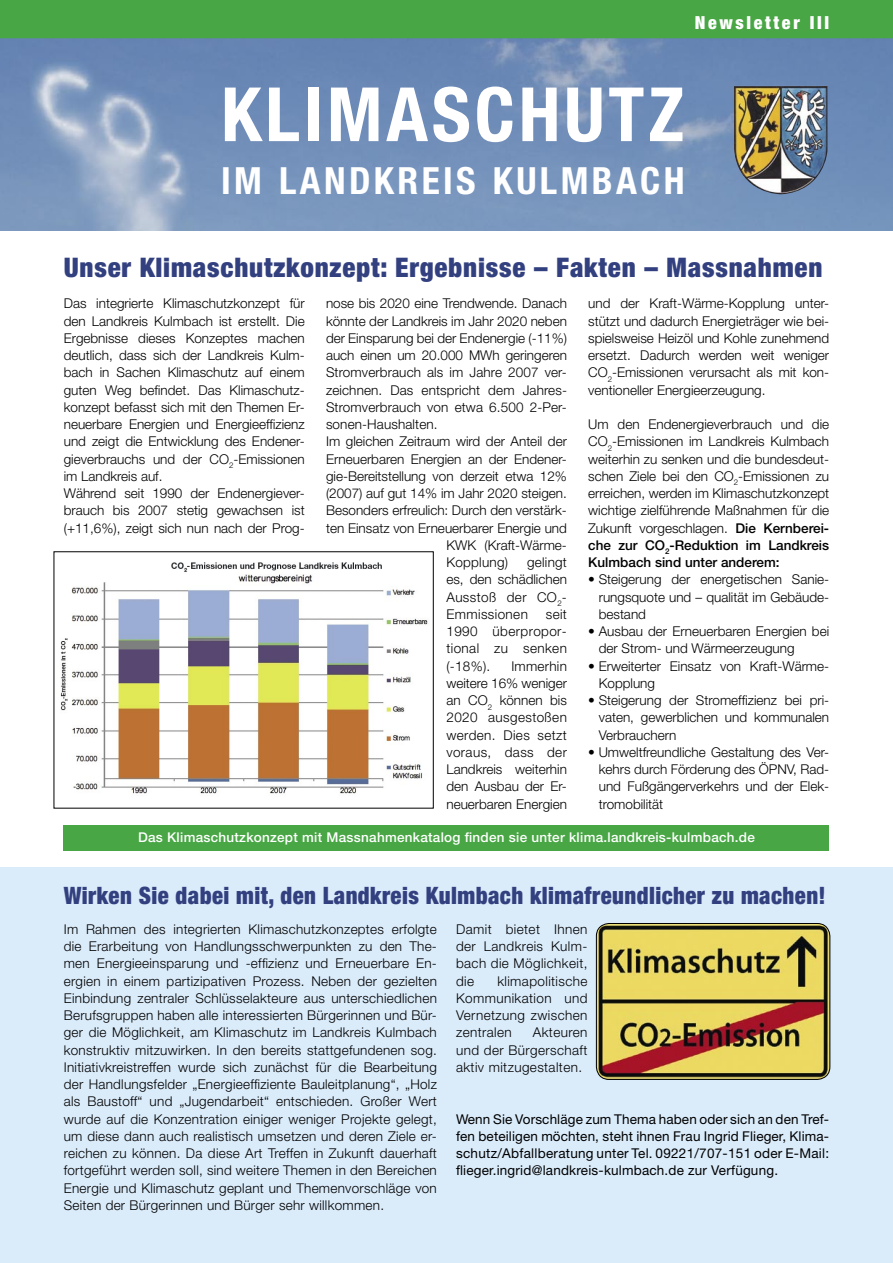
<style>
.page{position:relative;width:893px;height:1263px;background:#fff}
.page>*{position:absolute;margin:0;border:0;box-sizing:border-box;transform-origin:0 0}
.t1{font:700 condensed 75px "Helvetica Neue";letter-spacing:.05em;color:#fff}
.t2{font:700 condensed 37.5px "Helvetica Neue";letter-spacing:.09em;color:#fff}
.t3{font:900 condensed 27px "Helvetica Neue";letter-spacing:.03em;color:#32407f}
.t4{font:900 condensed 24px "Helvetica Neue";letter-spacing:.02em;color:#32407f;scale:.95 1}
.Flies_9pt{font:900 condensed 18px "Helvetica Neue";letter-spacing:.15em;color:#fff}
.Flies_9pt-2{font:300 13.5px/17.2px "Helvetica Neue";color:#000;text-align:justify}
.Flies_9pt-3{font:13.5px/17.2px "Helvetica Neue";letter-spacing:.015em;color:#000;text-align:justify}
.Flies_9pt-4{font:500 13.5px "Helvetica Neue";letter-spacing:.02em;color:#fff}
.Flies_9pt-5{font:300 13.5px "Helvetica Neue";letter-spacing:.02em;color:#000}
.s1{font-weight:500}
</style>
<div class="page">
<img style="left:0;top:38px;width:893px;height:193px">
<div style="left:0;top:867px;width:893px;height:396px;background:#daebfa"></div>
<div style="left:0;top:0;width:893px;height:38px;background:#48a644"></div>
<img style="left:734px;top:86px;width:93px;height:108px">
<svg style="left:596px;top:923px;width:235px;height:156px;background:#b49a4c"></svg>
<img style="left:60px;top:562px;width:368px;height:232px">
<div style="left:64px;top:825px;width:765px;height:25px;background:#48a644"></div>
<p class="Flies_9pt" style="left:695px;top:12px;width:136px">Newsletter III</p>
<p class="t1" style="left:221px;top:69px;width:465px">KLIMASCHUTZ</p>
<p class="t2" style="left:221px;top:158px;width:465px">IM LANDKREIS KULMBACH</p>
<p class="t3" style="left:64px;top:251px;width:760px">Unser Klimaschutzkonzept: Ergebnisse – Fakten – Massnahmen</p>
<p class="Flies_9pt-2" style="left:64px;top:295px;width:242px">Das integrierte Klimaschutzkonzept für den Landkreis Kulmbach ist erstellt. Die Ergebnisse dieses Konzeptes machen deutlich, dass sich der Landkreis Kulm&shy;bach in Sachen Klimaschutz auf einem guten Weg befindet. Das Klimaschutz&shy;konzept befasst sich mit den Themen Er&shy;neuerbare Energien und Energieeffizienz und zeigt die Entwicklung des Endener&shy;gieverbrauchs und der CO<sub>2</sub>-Emissionen im Landkreis auf.</p>
<p class="Flies_9pt-2" style="left:64px;top:484px;width:242px">Während seit 1990 der Endenergiever&shy;brauch bis 2007 stetig gewachsen ist (+11,6%), zeigt sich nun nach der Prog-</p>
<p class="Flies_9pt-2" style="left:326px;top:295px;width:242px">nose bis 2020 eine Trendwende. Danach könnte der Landkreis im Jahr 2020 neben der Einsparung bei der Endenergie (-11%) auch einen um 20.000 MWh geringeren Stromverbrauch als im Jahre 2007 ver&shy;zeichnen. Das entspricht dem Jahres-Stromverbrauch von etwa 6.500 2-Per&shy;sonen-Haushalten.</p>
<p class="Flies_9pt-2" style="left:326px;top:433px;width:242px">Im gleichen Zeitraum wird der Anteil der Erneuerbaren Energien an der Endener&shy;gie-Bereitstellung von derzeit etwa 12% (2007) auf gut 14% im Jahr 2020 steigen.</p>
<p class="Flies_9pt-2" style="left:326px;top:502px;width:242px">Besonders erfreulich: Durch den verstärk-</p>
<p class="Flies_9pt-2" style="left:326px;top:519px;width:242px">ten Einsatz von Erneuerbarer Energie und</p>
<p class="Flies_9pt-2" style="left:446px;top:536px;width:122px">KWK (Kraft-Wärme-</p>
<p class="Flies_9pt-5" style="left:446px;top:554px;width:63px">Kopplung)</p>
<p class="Flies_9pt-2" style="left:446px;top:553px;width:122px;text-indent:81px">gelingt es, den schädlichen Ausstoß der CO<sub>2</sub>- Emmissionen</p>
<p class="Flies_9pt-2" style="left:446px;top:605px;width:122px;text-indent:99px">seit 1990 überpropor&shy;tional zu senken (-18%).</p>
<p class="Flies_9pt-2" style="left:446px;top:657px;width:122px;text-indent:65px">Immerhin weitere 16% weniger an CO<sub>2</sub> können bis 2020 ausgestoßen werden. Dies setzt voraus, dass der Landkreis weiterhin den Ausbau der Er&shy;neuerbaren Energien</p>
<p class="Flies_9pt-2" style="left:588px;top:295px;width:242px">und der Kraft-Wärme-Kopplung unter&shy;stützt und dadurch Energieträger wie bei&shy;spielsweise Heizöl und Kohle zunehmend ersetzt. Dadurch werden weit weniger CO<sub>2</sub>-Emissionen verursacht als mit kon&shy;ventioneller Energieerzeugung.</p>
<p class="Flies_9pt-2" style="left:588px;top:415px;width:242px">Um den Endenergieverbrauch und die CO<sub>2</sub>-Emissionen im Landkreis Kulmbach weiterhin zu senken und die bundesdeut&shy;schen Ziele bei den CO<sub>2</sub>-Emissionen zu erreichen, werden im Klimaschutzkonzept wichtige zielführende Maßnahmen für die Zukunft vorgeschlagen. <span class="s1">Die Kernberei&shy;che zur CO</span><sub>2</sub><span class="s1">-Reduktion im Landkreis Kulmbach sind unter anderem:</span></p>
<p class="Flies_9pt-2" style="left:599px;top:571px;width:232px;text-indent:-11px">• Steigerung der energetischen Sanie&shy;rungsquote und – qualität im Gebäude&shy;bestand</p>
<p class="Flies_9pt-2" style="left:599px;top:622px;width:232px;text-indent:-11px">• Ausbau der Erneuerbaren Energien bei der Strom- und Wärmeerzeugung</p>
<p class="Flies_9pt-2" style="left:599px;top:657px;width:232px;text-indent:-11px">• Erweiterter Einsatz von Kraft-Wärme-<br>Kopplung</p>
<p class="Flies_9pt-2" style="left:599px;top:691px;width:232px;text-indent:-11px">• Steigerung der Stromeffizienz bei pri&shy;vaten, gewerblichen und kommunalen Verbrauchern</p>
<p class="Flies_9pt-2" style="left:599px;top:743px;width:232px;text-indent:-11px">• Umweltfreundliche Gestaltung des Ver&shy;kehrs durch Förderung des ÖPNV, Rad&shy;und Fußgängerverkehrs und der Elek&shy;tromobilität</p>
<p class="Flies_9pt-4" style="left:138px;top:829px;width:618px">Das Klimaschutzkonzept mit Massnahmenkatalog finden sie unter klima.landkreis-kulmbach.de</p>
<p class="t4" style="left:64px;top:880px;width:804px">Wirken Sie dabei mit, den Landkreis Kulmbach klimafreundlicher zu machen!</p>
<p class="Flies_9pt-2" style="left:64px;top:920px;width:375px">Im Rahmen des integrierten Klimaschutzkonzeptes erfolgte die Erarbeitung von Handlungsschwerpunkten zu den The&shy;men Energieeinsparung und -effizienz und Erneuerbare En&shy;ergien in einem partizipativen Prozess. Neben der gezielten Einbindung zentraler Schlüsselakteure aus unterschiedlichen Berufsgruppen haben alle interessierten Bürgerinnen und Bür&shy;ger die Möglichkeit, am Klimaschutz im Landkreis Kulmbach konstruktiv mitzuwirken. In den bereits stattgefundenen sog.<br>Initiativkreistreffen wurde sich zunächst für die Bearbeitung der Handlungsfelder „Energieeffiziente Bauleitplanung“, „Holz als Baustoff“ und „Jugendarbeit“ entschieden. Großer Wert wurde auf die Konzentration einiger weniger Projekte gelegt, um diese dann auch realistisch umsetzen und deren Ziele er&shy;reichen zu können. Da diese Art Treffen in Zukunft dauerhaft fortgeführt werden soll, sind weitere Themen in den Bereichen Energie und Klimaschutz geplant und Themenvorschläge von Seiten der Bürgerinnen und Bürger sehr willkommen.</p>
<p class="Flies_9pt-2" style="left:456px;top:920px;width:133px">Damit bietet Ihnen der Landkreis Kulm&shy;bach die Möglichkeit, die</p>
<p class="Flies_9pt-2" style="left:456px;top:972px;width:133px;text-indent:41px">klimapolitische Kommunikation und Vernetzung zwischen zentralen</p>
<p class="Flies_9pt-2" style="left:456px;top:1023px;width:133px;text-indent:77px">Akteuren und der Bürgerschaft aktiv mitzugestalten.</p>
<p class="Flies_9pt-3" style="left:456px;top:1110px;width:375px">Wenn Sie Vorschläge zum Thema haben oder sich an den Tref&shy;fen beteiligen möchten, steht ihnen Frau Ingrid Flieger, Klima&shy;schutz/Abfallberatung unter Tel. 09221/707-151 oder E-Mail: flieger.ingrid@landkreis-kulmbach.de zur Verfügung.</p>
</div>
